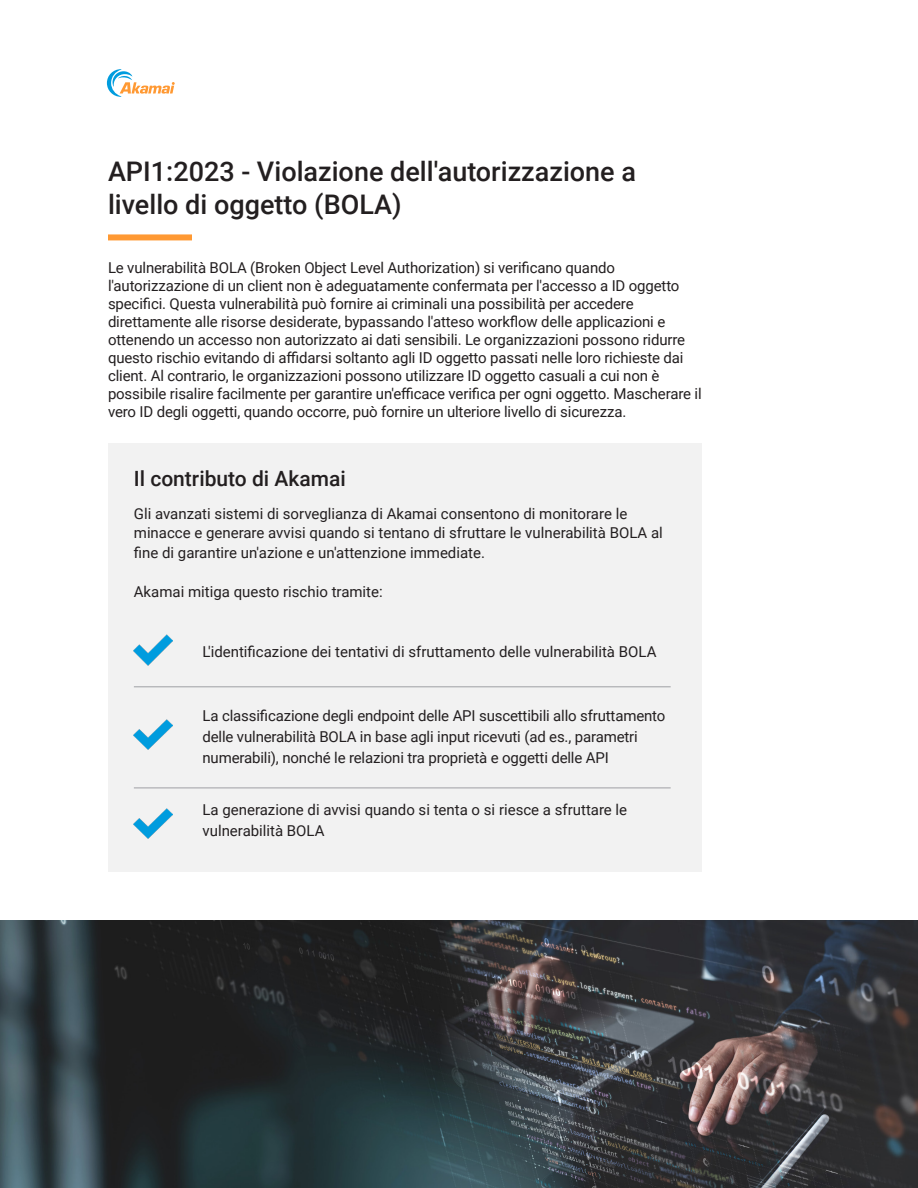
<style>
.page{position:relative;width:918px;height:1188px;background:#fff}
.page>*{position:absolute;margin:0;border:0;box-sizing:border-box;transform-origin:0 0}
.H1_-_Orange_bar{font:500 27px/33px "Roboto";color:#231f20}
.H2_-_Subheading{font:500 21px "Roboto";color:#231f20}
.Body{font:15px/18px "Roboto";letter-spacing:-.01em;color:#231f20}
</style>
<div class="page">
<svg style="left:107px;top:69px;width:68px;height:28px"></svg>
<div style="left:108px;top:443px;width:594px;height:429px;background:#f2f2f2"></div>
<svg style="left:108px;top:234px;width:84px;height:6px"></svg>
<hr style="left:134px;top:686px;width:537px;height:1px;background:#a8a9ad">
<hr style="left:134px;top:787px;width:537px;height:1px;background:#a8a9ad">
<img style="left:0;top:920px;width:918px;height:268px">
<img style="left:134px;top:634px;width:38px;height:32px">
<img style="left:134px;top:719px;width:38px;height:31px">
<img style="left:134px;top:808px;width:38px;height:31px">
<p class="H1_-_Orange_bar" style="left:108px;top:154px;width:530px">API1:2023 - Violazione dell'autorizzazione a livello di oggetto (BOLA)</p>
<p class="Body" style="left:108px;top:258px;width:595px">Le vulnerabilità BOLA (Broken Object Level Authorization) si verificano quando l'autorizzazione di un client non è adeguatamente confermata per l'accesso a ID oggetto specifici. Questa vulnerabilità può fornire ai criminali una possibilità per accedere direttamente alle risorse desiderate, bypassando l'atteso workflow delle applicazioni e ottenendo un accesso non autorizzato ai dati sensibili. Le organizzazioni possono ridurre questo rischio evitando di affidarsi soltanto agli ID oggetto passati nelle loro richieste dai client. Al contrario, le organizzazioni possono utilizzare ID oggetto casuali a cui non è possibile risalire facilmente per garantire un'efficace verifica per ogni oggetto. Mascherare il vero ID degli oggetti, quando occorre, può fornire un ulteriore livello di sicurezza.</p>
<p class="H2_-_Subheading" style="left:134px;top:464px;width:213px">Il contributo di Akamai</p>
<p class="Body" style="left:134px;top:503px;width:531px;line-height:19.5px">Gli avanzati sistemi di sorveglianza di Akamai consentono di monitorare le minacce e generare avvisi quando si tentano di sfruttare le vulnerabilità BOLA al fine di garantire un'azione e un'attenzione immediate.</p>
<p class="Body" style="left:134px;top:583px;width:250px">Akamai mitiga questo rischio tramite:</p>
<p class="Body" style="left:202px;top:642px;width:455px">L'identificazione dei tentativi di sfruttamento delle vulnerabilità BOLA</p>
<p class="Body" style="left:202px;top:705px;width:464px;line-height:21px">La classificazione degli endpoint delle API suscettibili allo sfruttamento delle vulnerabilità BOLA in base agli input ricevuti (ad es., parametri numerabili), nonché le relazioni tra proprietà e oggetti delle API</p>
<p class="Body" style="left:202px;top:799px;width:426px;line-height:21px">La generazione di avvisi quando si tenta o si riesce a sfruttare le vulnerabilità BOLA</p>
</div>
